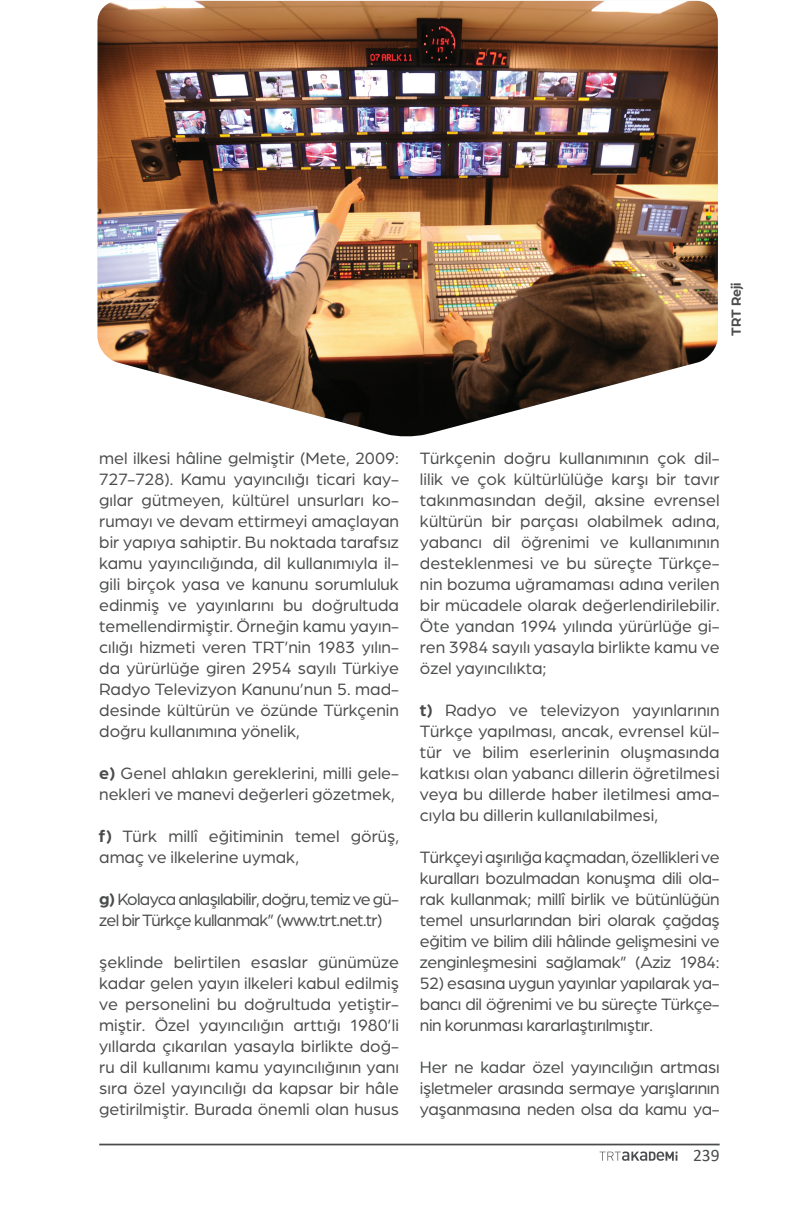
<style>
.page{position:relative;width:809px;height:1221px;background:#fff}
.page>*{position:absolute;margin:0;border:0;box-sizing:border-box;transform-origin:0 0}
.t1{font:17.5px/21px "Arboria";color:#4b4c4d;text-align:justify}
.t2{font:17.5px/21px "Arboria";letter-spacing:-.04em;color:#4b4c4d}
.t3{font:17.5px "Calibri";color:#4b4c4d}
.t4{font:700 14px "Arboria";letter-spacing:-.005em;color:#4b4c4d}
.s1{font-weight:700}
</style>
<div class="page">
<hr style="left:99px;top:1143px;width:620px;height:2px;background:#4b4c4d">
<svg style="left:599px;top:1151px;width:78px;height:9px"></svg>
<img style="left:97px;top:1px;width:621px;height:436px">
<p class="t4" style="left:726px;top:336px;width:55px;rotate:-90deg">TRT Reji</p>
<p class="t1" style="left:99px;top:446px;width:301px">mel ilkesi hâline gelmiştir (Mete, 2009:<br>727-728). Kamu yayıncılığı ticari kay&shy;gılar gütmeyen, kültürel unsurları ko&shy;rumayı ve devam ettirmeyi amaçlayan bir yapıya sahiptir. Bu noktada tarafsız kamu yayıncılığında, dil kullanımıyla il&shy;gili birçok yasa ve kanunu sorumluluk edinmiş ve yayınlarını bu doğrultuda temellendirmiştir. Örneğin kamu yayın&shy;cılığı hizmeti veren TRT’nin 1983 yılın&shy;da yürürlüğe giren 2954 sayılı Türkiye Radyo Televizyon Kanunu’nun 5. mad&shy;desinde kültürün ve özünde Türkçenin doğru kullanımına yönelik,</p>
<p class="t1" style="left:99px;top:761px;width:301px"><span class="s1">e)</span> Genel ahlakın gereklerini, milli gele&shy;nekleri ve manevi değerleri gözetmek,</p>
<p class="t1" style="left:99px;top:824px;width:301px"><span class="s1">f)</span> Türk millî eğitiminin temel görüş, amaç ve ilkelerine uymak,</p>
<p class="t2" style="left:99px;top:887px;width:301px"><span class="s1">g)</span> Kolayca anlaşılabilir, doğru, temiz ve gü&shy;zel bir Türkçe kullanmak” (www.trt.net.tr)</p>
<p class="t1" style="left:99px;top:950px;width:301px">şeklinde belirtilen esaslar günümüze kadar gelen yayın ilkeleri kabul edilmiş ve personelini bu doğrultuda yetiştir&shy;miştir. Özel yayıncılığın arttığı 1980’li yıllarda çıkarılan yasayla birlikte doğ&shy;ru dil kullanımı kamu yayıncılığının yanı sıra özel yayıncılığı da kapsar bir hâle getirilmiştir. Burada önemli olan husus</p>
<p class="t1" style="left:420px;top:446px;width:301px">Türkçenin doğru kullanımının çok dil&shy;lilik ve çok kültürlülüğe karşı bir tavır takınmasından değil, aksine evrensel kültürün bir parçası olabilmek adına, yabancı dil öğrenimi ve kullanımının desteklenmesi ve bu süreçte Türkçe&shy;nin bozuma uğramaması adına verilen bir mücadele olarak değerlendirilebilir.<br>Öte yandan 1994 yılında yürürlüğe gi&shy;ren 3984 sayılı yasayla birlikte kamu ve özel yayıncılıkta;</p>
<p class="t1" style="left:420px;top:698px;width:301px"><span class="s1">t)</span> Radyo ve televizyon yayınlarının Türkçe yapılması, ancak, evrensel kül&shy;tür ve bilim eserlerinin oluşmasında katkısı olan yabancı dillerin öğretilmesi veya bu dillerde haber iletilmesi ama&shy;cıyla bu dillerin kullanılabilmesi,</p>
<p class="t1" style="left:420px;top:845px;width:301px">Türkçeyi aşırılığa kaçmadan, özellikleri ve kuralları bozulmadan konuşma dili ola&shy;rak kullanmak; millî birlik ve bütünlüğün temel unsurlarından biri olarak çağdaş eğitim ve bilim dili hâlinde gelişmesini ve zenginleşmesini sağlamak” (Aziz 1984:</p>
<p class="t1" style="left:420px;top:971px;width:301px">52) esasına uygun yayınlar yapılarak ya&shy;bancı dil öğrenimi ve bu süreçte Türkçe&shy;nin korunması kararlaştırılmıştır.</p>
<p class="t1" style="left:420px;top:1055px;width:301px">Her ne kadar özel yayıncılığın artması işletmeler arasında sermaye yarışlarının yaşanmasına neden olsa da kamu ya-</p>
<p class="t3" style="left:693px;top:1142px;width:28px">239</p>
</div>
